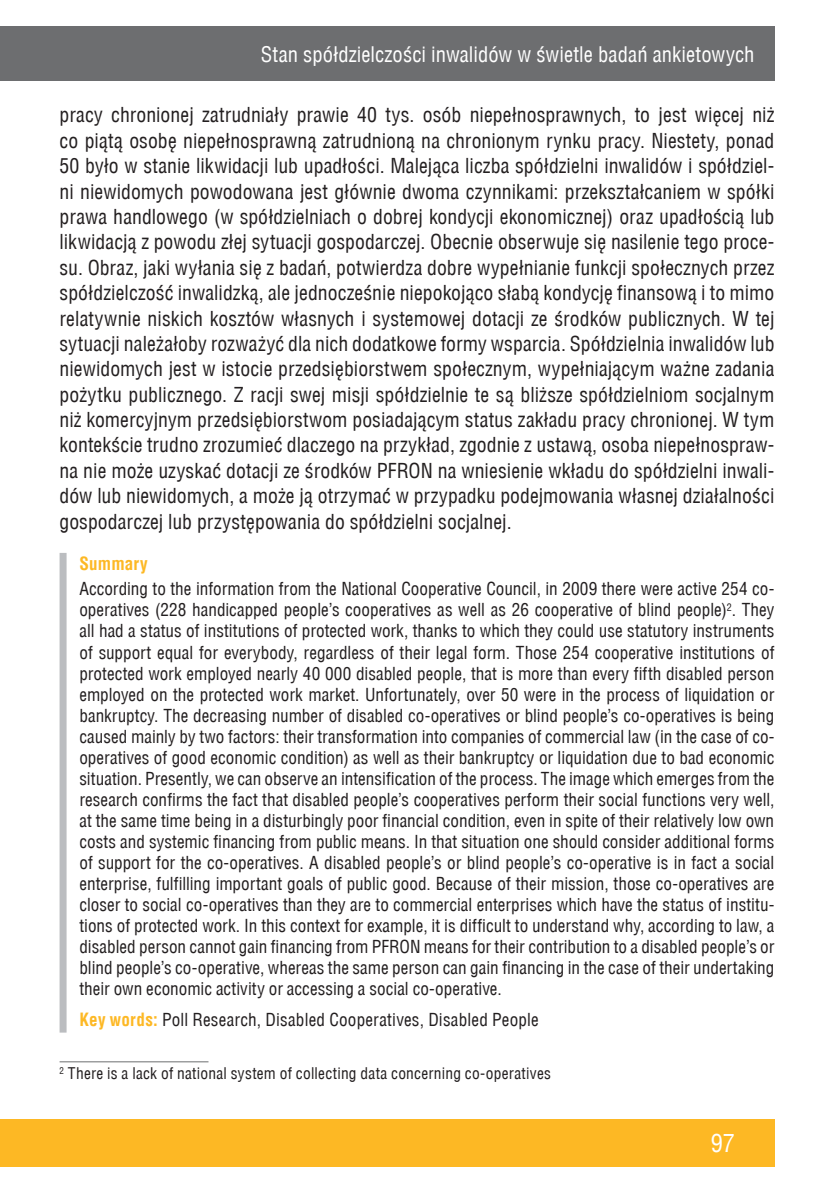
<style>
.page{position:relative;width:834px;height:1191px;background:#fff}
.page>*{position:absolute;margin:0;border:0;box-sizing:border-box;transform-origin:0 0}
.t1{font:24.5px "Switzerland Condensed";color:#fff}
.t2{font:21px "Switzerland Condensed";color:#fff}
.t3{font:20.12px/25.4px "Switzerland Condensed";color:#231f20;text-align:justify}
.t4{font:17.5px/21px "Switzerland Condensed";letter-spacing:.005em;color:#231f20;text-align:justify}
.t5{font:700 17.5px "Switzerland Condensed";letter-spacing:.01em;color:#fdb824}
.t6{font:15.75px "Switzerland Condensed";letter-spacing:.02em;color:#231f20}
.s1{font-weight:700;color:#fdb824}
</style>
<div class="page">
<div style="left:0;top:1119px;width:774px;height:47px;background:#fdb824"></div>
<div style="left:0;top:26px;width:774px;height:55px;background:#6d6e70"></div>
<hr style="left:60px;top:1061px;width:148px;height:1px;background:#6d6e70">
<div style="left:60px;top:553px;width:7px;height:479px;background:#bbbdc0"></div>
<p class="t2" style="left:261px;top:42px;width:495px">Stan spółdzielczości inwalidów w świetle badań ankietowych</p>
<p class="t3" style="left:60px;top:102px;width:716px">pracy chronionej zatrudniały prawie 40 tys. osób niepełnosprawnych, to jest więcej niż co piątą osobę niepełnosprawną zatrudnioną na chronionym rynku pracy. Niestety, ponad 50 było w stanie likwidacji lub upadłości. Malejąca liczba spółdzielni inwalidów i spółdziel&shy;ni niewidomych powodowana jest głównie dwoma czynnikami: przekształcaniem w spółki prawa handlowego (w spółdzielniach o dobrej kondycji ekonomicznej) oraz upadłością lub likwidacją z powodu złej sytuacji gospodarczej. Obecnie obserwuje się nasilenie tego proce&shy;su. Obraz, jaki wyłania się z badań, potwierdza dobre wypełnianie funkcji społecznych przez spółdzielczość inwalidzką, ale jednocześnie niepokojąco słabą kondycję finansową i to mimo relatywnie niskich kosztów własnych i systemowej dotacji ze środków publicznych. W tej sytuacji należałoby rozważyć dla nich dodatkowe formy wsparcia. Spółdzielnia inwalidów lub niewidomych jest w istocie przedsiębiorstwem społecznym, wypełniającym ważne zadania pożytku publicznego. Z racji swej misji spółdzielnie te są bliższe spółdzielniom socjalnym niż komercyjnym przedsiębiorstwom posiadającym status zakładu pracy chronionej. W tym kontekście trudno zrozumieć dlaczego na przykład, zgodnie z ustawą, osoba niepełnospraw&shy;na nie może uzyskać dotacji ze środków PFRON na wniesienie wkładu do spółdzielni inwali&shy;dów lub niewidomych, a może ją otrzymać w przypadku podejmowania własnej działalności gospodarczej lub przystępowania do spółdzielni socjalnej.</p>
<p class="t5" style="left:79px;top:552px;width:70px">Summary</p>
<p class="t4" style="left:79px;top:578px;width:696px">According to the information from the National Cooperative Council, in 2009 there were active 254 co&shy;operatives (228 handicapped people’s cooperatives as well as 26 cooperative of blind people)<sup>2</sup>. They all had a status of institutions of protected work, thanks to which they could use statutory instruments of support equal for everybody, regardless of their legal form. Those 254 cooperative institutions of protected work employed nearly 40 000 disabled people, that is more than every fifth disabled person employed on the protected work market. Unfortunately, over 50 were in the process of liquidation or bankruptcy. The decreasing number of disabled co-operatives or blind people’s co-operatives is being caused mainly by two factors: their transformation into companies of commercial law (in the case of co&shy;operatives of good economic condition) as well as their bankruptcy or liquidation due to bad economic situation. Presently, we can observe an intensification of the process. The image which emerges from the research confirms the fact that disabled people’s cooperatives perform their social functions very well, at the same time being in a disturbingly poor financial condition, even in spite of their relatively low own costs and systemic financing from public means. In that situation one should consider additional forms of support for the co-operatives. A disabled people’s or blind people’s co-operative is in fact a social enterprise, fulfilling important goals of public good. Because of their mission, those co-operatives are closer to social co-operatives than they are to commercial enterprises which have the status of institu&shy;tions of protected work. In this context for example, it is difficult to understand why, according to law, a disabled person cannot gain financing from PFRON means for their contribution to a disabled people’s or blind people’s co-operative, whereas the same person can gain financing in the case of their undertaking their own economic activity or accessing a social co-operative.</p>
<p class="t4" style="left:79px;top:1008px;width:461px"><span class="s1">Key words:</span> Poll Research, Disabled Cooperatives, Disabled People</p>
<p class="t6" style="left:60px;top:1064px;width:493px"><sup>2</sup> There is a lack of national system of collecting data concerning co-operatives</p>
<h1 class="t1" style="left:710px;top:1129px;width:26px">97</h1>
</div>
